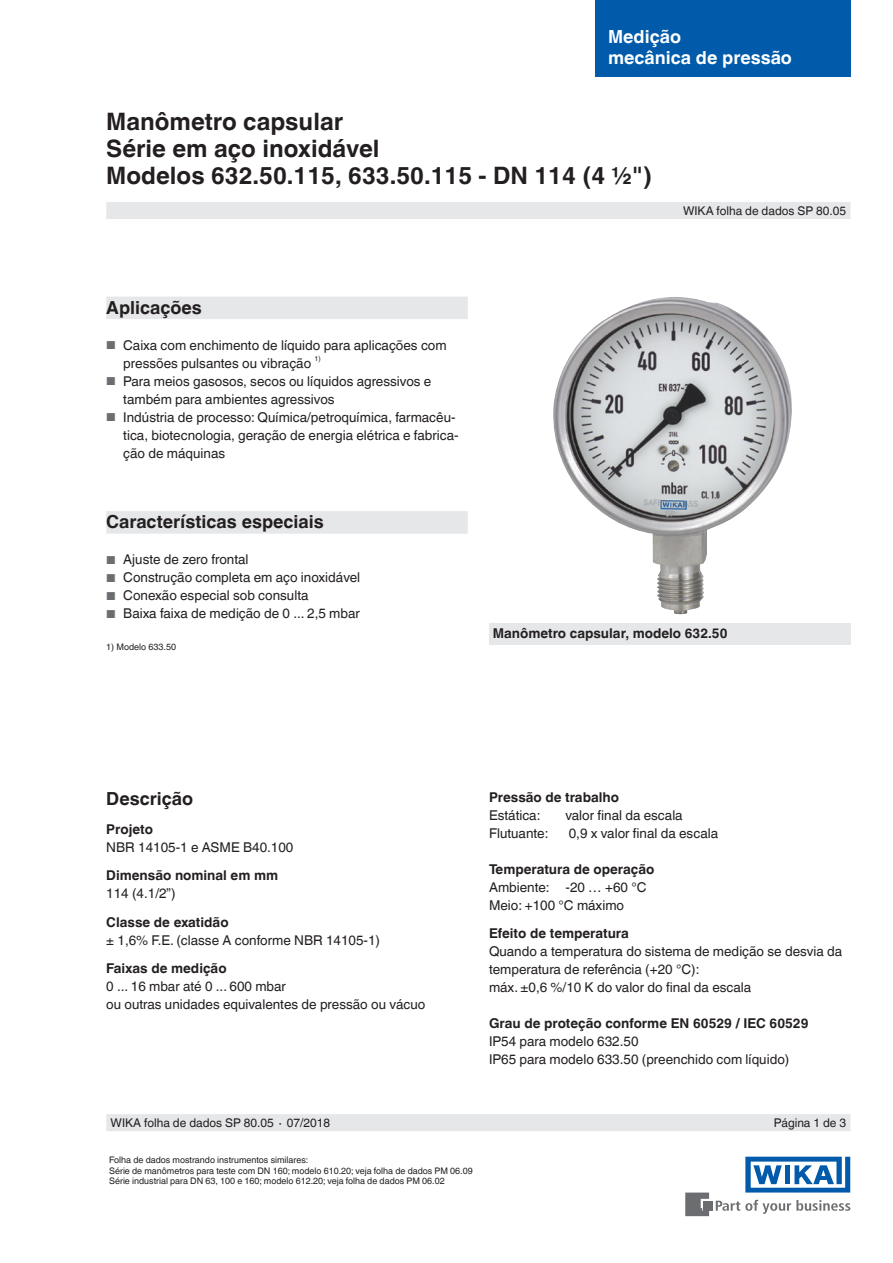
<style>
.page{position:relative;width:893px;height:1263px;background:#fff}
.page>*{position:absolute;margin:0;border:0;box-sizing:border-box;transform-origin:0 0}
.t1{font:700 24px/27px "Helvetica World";color:#231f20}
.t2{font:700 18px "Helvetica World";color:#231f20}
.t3{font:700 18px "Helvetica World";color:#fff}
.t4{font:13.5px/18px "Helvetica World";color:#231f20}
.t5{font:700 13.5px "Helvetica World";color:#231f20}
.t6{font:12px "Helvetica World";color:#231f20}
.t7{font:9px/10.5px "Helvetica World";color:#231f20}
.t8{font:7.05px "Helvetica World";color:#231f20}
.s1{font-size:11.55px;color:#6c6d70}
</style>
<div class="page">
<svg style="left:716px;top:1200px;width:134px;height:14px"></svg>
<div style="left:703px;top:1201px;width:9px;height:9px;background:#6c6d70"></div>
<svg style="left:685px;top:1192px;width:24px;height:24px"></svg>
<svg style="left:745px;top:1157px;width:105px;height:35px"></svg>
<div style="left:106px;top:202px;width:744px;height:17px;background:#e6e7e9"></div>
<div style="left:106px;top:1114px;width:744px;height:17px;background:#e6e7e9"></div>
<img style="left:553px;top:297px;width:239px;height:318px">
<div style="left:488px;top:623px;width:362px;height:21px;background:#e6e7e9"></div>
<div style="left:106px;top:297px;width:362px;height:22px;background:#e6e7e9"></div>
<div style="left:106px;top:511px;width:362px;height:23px;background:#e6e7e9"></div>
<div style="left:595px;top:0;width:255px;height:77px;background:#015aaa"></div>
<h2 class="t3" style="left:608px;top:47px;width:185px">mecânica de pressão</h2>
<h2 class="t3" style="left:608px;top:47px;width:133px">de temperatura</h2>
<h1 class="t1" style="left:106px;top:108px;width:547px">Manômetro capsular<br>Série em aço inoxidável<br>Modelos 632.50.115, 633.50.115 - DN 114 (4 ½")</h1>
<p class="t6" style="left:683px;top:204px;width:165px">WIKA folha de dados SP 80.05</p>
<h2 class="t2" style="left:106px;top:297px;width:97px">Aplicações</h2>
<p class="t4" style="left:123px;top:336px;width:325px;text-indent:-17px"><span class="s1">■</span> Caixa com enchimento de líquido para aplicações com pressões pulsantes ou vibração</p>
<p class="t8" style="left:315px;top:355px;width:8px">1)</p>
<p class="t4" style="left:123px;top:372px;width:310px;text-indent:-17px"><span class="s1">■</span> Para meios gasosos, secos ou líquidos agressivos e também para ambientes agressivos</p>
<p class="t4" style="left:123px;top:408px;width:337px;text-indent:-17px"><span class="s1">■</span> Indústria de processo: Química/petroquímica, farmacêu&shy;tica, biotecnologia, geração de energia elétrica e fabrica&shy;ção de máquinas</p>
<h2 class="t2" style="left:106px;top:512px;width:219px">Características especiais</h2>
<p class="t4" style="left:106px;top:551px;width:144px"><span class="s1">■</span> Ajuste de zero frontal</p>
<p class="t4" style="left:106px;top:569px;width:255px"><span class="s1">■</span> Construção completa em aço inoxidável</p>
<p class="t4" style="left:106px;top:587px;width:204px"><span class="s1">■</span> Conexão especial sob consulta</p>
<p class="t4" style="left:106px;top:605px;width:255px"><span class="s1">■</span> Baixa faixa de medição de 0 ... 2,5 mbar</p>
<p class="t7" style="left:106px;top:641px;width:71px">1) Modelo 633.50</p>
<p class="t5" style="left:493px;top:626px;width:236px">Manômetro capsular, modelo 632.50</p>
<h2 class="t2" style="left:106px;top:788px;width:88px">Descrição</h2>
<p class="t5" style="left:106px;top:821px;width:48px">Projeto</p>
<p class="t4" style="left:106px;top:838px;width:189px">NBR 14105-1 e ASME B40.100</p>
<p class="t5" style="left:106px;top:867px;width:173px">Dimensão nominal em mm</p>
<p class="t4" style="left:106px;top:884px;width:71px">114 (4.1/2”)</p>
<p class="t5" style="left:106px;top:914px;width:124px">Classe de exatidão</p>
<p class="t4" style="left:106px;top:931px;width:275px">± 1,6% F.E. (classe A conforme NBR 14105-1)</p>
<p class="t5" style="left:106px;top:960px;width:122px">Faixas de medição</p>
<p class="t4" style="left:106px;top:977px;width:321px">0 ... 16 mbar até 0 ... 600 mbar<br>ou outras unidades equivalentes de pressão ou vácuo</p>
<p class="t5" style="left:489px;top:789px;width:132px">Pressão de trabalho</p>
<p class="t4" style="left:489px;top:806px;width:53px">Estática:</p>
<p class="t4" style="left:565px;top:806px;width:119px">valor final da escala</p>
<p class="t4" style="left:489px;top:824px;width:61px">Flutuante:</p>
<p class="t4" style="left:569px;top:824px;width:151px">0,9 x valor final da escala</p>
<p class="t5" style="left:489px;top:861px;width:167px">Temperatura de operação</p>
<p class="t4" style="left:489px;top:878px;width:159px">Ambiente: -20 … +60 °C<br>Meio: +100 °C máximo</p>
<p class="t5" style="left:489px;top:926px;width:141px">Efeito de temperatura</p>
<p class="t4" style="left:489px;top:943px;width:355px">Quando a temperatura do sistema de medição se desvia da temperatura de referência (+20 °C):<br>máx. ±0,6 %/10 K do valor do final da escala</p>
<p class="t5" style="left:489px;top:1016px;width:321px">Grau de proteção conforme EN 60529 / IEC 60529</p>
<p class="t4" style="left:489px;top:1033px;width:302px">IP54 para modelo 632.50<br>IP65 para modelo 633.50 (preenchido com líquido)</p>
<p class="t6" style="left:111px;top:1116px;width:221px">WIKA folha de dados SP 80.05 ∙ 07/2018</p>
<p class="t7" style="left:109px;top:1155px;width:365px">Folha de dados mostrando instrumentos similares:<br>Série de manômetros para teste com DN 160; modelo 610.20; veja folha de dados PM 06.09<br>Série industrial para DN 63, 100 e 160; modelo 612.20; veja folha de dados PM 06.02</p>
<p class="t6" style="left:774px;top:1116px;width:74px">Página 1 de 3</p>
</div>
